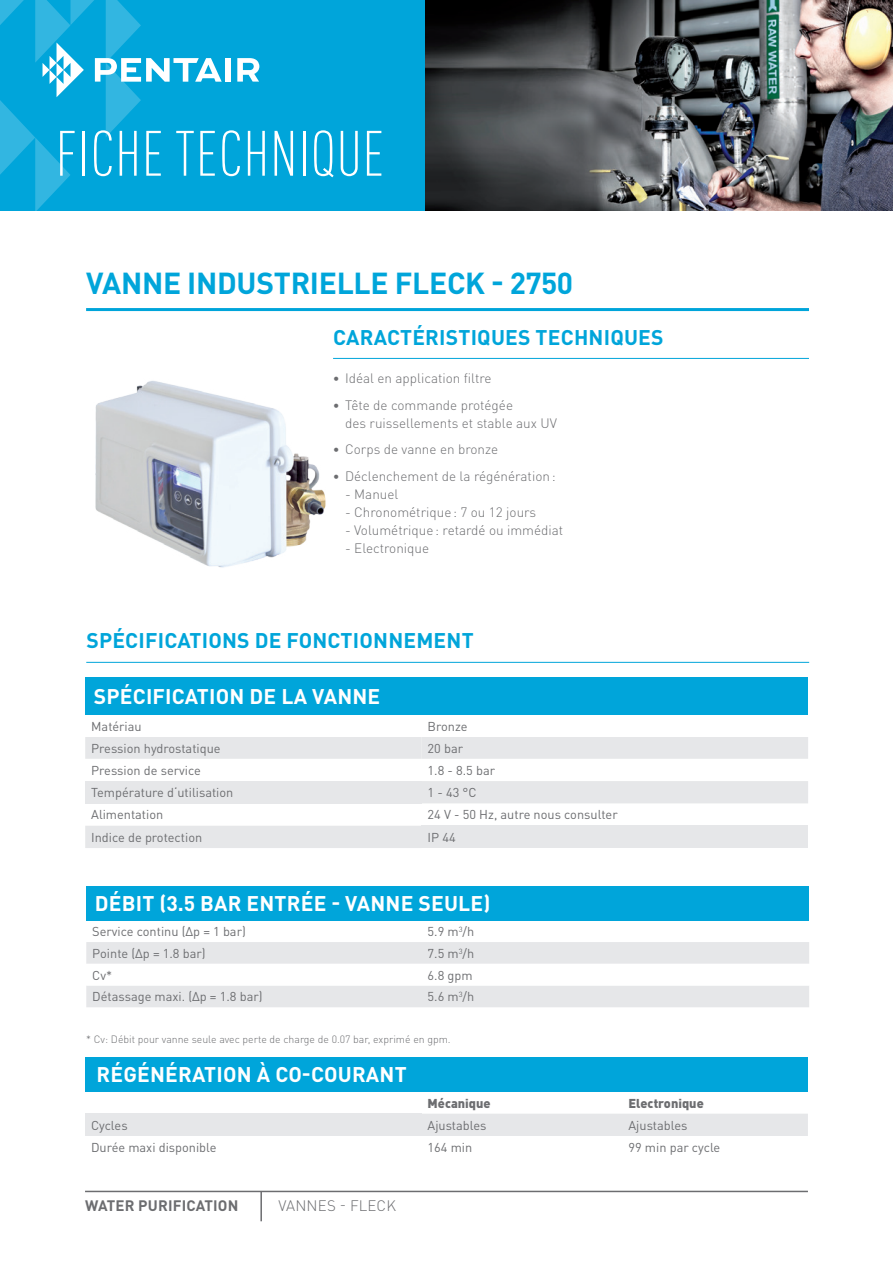
<style>
.page{position:relative;width:893px;height:1263px;background:#fff}
.page>*{position:absolute;margin:0;border:0;box-sizing:border-box;transform-origin:0 0}
.t1{font:300 condensed 63px "DIN Pro";letter-spacing:.01em;color:#fff}
.t2{font:700 30px "DIN Pro";letter-spacing:-.01em;color:#00a5da}
.t3{font:700 21px "DIN Pro";letter-spacing:.01em;color:#fff}
.t4{font:700 21px "DIN Pro";letter-spacing:.01em;color:#00a5da}
.t5{font:700 15px "DIN Pro";letter-spacing:.01em;color:#6c6d70}
.t6{font:300 15px "DIN Pro";letter-spacing:.01em;color:#6c6d70}
.t7{font:300 13.5px/18px "DIN Pro";color:#6c6d70}
.t8{font:12.75px "DIN Pro";color:#6c6d70}
.t9{font:900 12.75px "DIN Pro";color:#6c6d70}
.t10{font:300 10.5px "DIN Pro";color:#6c6d70}
.s1{font-weight:700;font-size:12.75px}
</style>
<div class="page">
<div style="left:0;top:0;width:429px;height:210px;background:#00a5da"></div>
<svg style="left:0;top:0;width:222px;height:211px"></svg>
<div style="left:225px;top:58px;width:6px;height:24px;background:#fff"></div>
<svg style="left:237px;top:58px;width:22px;height:24px"></svg>
<hr style="left:85px;top:1191px;width:723px;height:1px;background:#6c6d70">
<img style="left:425px;top:0;width:468px;height:210px">
<hr style="left:260px;top:1191px;width:2px;height:30px;background:#6c6d70">
<hr style="left:86px;top:308px;width:723px;height:3px;background:#00a5da">
<hr style="left:333px;top:358px;width:476px;height:1px;background:#00a5da">
<img style="left:95px;top:381px;width:231px;height:187px">
<hr style="left:86px;top:662px;width:723px;height:1px;background:#00a5da">
<div style="left:85px;top:678px;width:723px;height:37px;background:#00a5da"></div>
<div style="left:86px;top:886px;width:723px;height:34px;background:#00a5da"></div>
<svg style="left:85px;top:737px;width:723px;height:111px"></svg>
<div style="left:85px;top:781px;width:337px;height:22px;background:#e6e7e9"></div>
<div style="left:422px;top:826px;width:386px;height:22px;background:#e6e7e9"></div>
<div style="left:86px;top:942px;width:723px;height:65px;background:#e6e7e9"></div>
<svg style="left:86px;top:964px;width:723px;height:21px"></svg>
<div style="left:85px;top:1058px;width:723px;height:34px;background:#00a5da"></div>
<div style="left:85px;top:1114px;width:337px;height:22px;background:#e6e7e9"></div>
<div style="left:422px;top:1114px;width:386px;height:22px;background:#e6e7e9"></div>
<h1 class="t1" style="left:56px;top:109px;width:330px">FICHE TECHNIQUE</h1>
<h2 class="t2" style="left:86px;top:258px;width:488px">VANNE INDUSTRIELLE FLECK - 2750</h2>
<h3 class="t4" style="left:333px;top:319px;width:332px">CARACTÉRISTIQUES TECHNIQUES</h3>
<p class="t7" style="left:333px;top:368px;width:160px"><span class="s1">•</span> Idéal en application filtre</p>
<p class="t7" style="left:345px;top:395px;width:213px;text-indent:-12px"><span class="s1">•</span> Tête de commande protégée<br>des ruissellements et stable aux UV</p>
<p class="t7" style="left:333px;top:439px;width:167px"><span class="s1">•</span> Corps de vanne en bronze</p>
<p class="t7" style="left:333px;top:466px;width:224px"><span class="s1">•</span> Déclenchement de la régénération:</p>
<p class="t7" style="left:345px;top:484px;width:55px">- Manuel</p>
<p class="t7" style="left:345px;top:502px;width:193px">- Chronométrique: 7 ou 12 jours</p>
<p class="t7" style="left:345px;top:520px;width:220px">- Volumétrique: retardé ou immédiat</p>
<p class="t7" style="left:345px;top:538px;width:86px">- Electronique</p>
<h3 class="t4" style="left:86px;top:623px;width:389px">SPÉCIFICATIONS DE FONCTIONNEMENT</h3>
<h3 class="t3" style="left:94px;top:678px;width:288px">SPÉCIFICATION DE LA VANNE</h3>
<p class="t8" style="left:91px;top:716px;width:52px">Matériau</p>
<p class="t8" style="left:428px;top:716px;width:42px">Bronze</p>
<p class="t8" style="left:91px;top:738px;width:131px">Pression hydrostatique</p>
<p class="t8" style="left:428px;top:738px;width:37px">20 bar</p>
<p class="t8" style="left:91px;top:760px;width:111px">Pression de service</p>
<p class="t8" style="left:428px;top:760px;width:69px">1.8 - 8.5 bar</p>
<p class="t8" style="left:91px;top:782px;width:144px">Température d‘utilisation</p>
<p class="t8" style="left:428px;top:782px;width:50px">1 - 43 °C</p>
<p class="t8" style="left:91px;top:805px;width:74px">Alimentation</p>
<p class="t8" style="left:428px;top:805px;width:192px">24 V - 50 Hz, autre nous consulter</p>
<p class="t8" style="left:91px;top:827px;width:113px">Indice de protection</p>
<p class="t8" style="left:428px;top:827px;width:30px">IP 44</p>
<h3 class="t3" style="left:95px;top:886px;width:397px">DÉBIT (3.5 BAR ENTRÉE - VANNE SEULE)</h3>
<p class="t8" style="left:92px;top:921px;width:155px">Service continu (Δp = 1 bar)</p>
<p class="t8" style="left:428px;top:921px;width:48px">5.9 m<sup>3</sup>/h</p>
<p class="t8" style="left:92px;top:943px;width:115px">Pointe (Δp = 1.8 bar)</p>
<p class="t8" style="left:428px;top:943px;width:48px">7.5 m<sup>3</sup>/h</p>
<p class="t8" style="left:92px;top:965px;width:21px">Cv*</p>
<p class="t8" style="left:428px;top:965px;width:47px">6.8 gpm</p>
<p class="t8" style="left:92px;top:987px;width:172px">Détassage maxi. (Δp = 1.8 bar)</p>
<p class="t8" style="left:428px;top:987px;width:48px">5.6 m<sup>3</sup>/h</p>
<p class="t10" style="left:86px;top:1031px;width:366px">* Cv: Débit pour vanne seule avec perte de charge de 0.07 bar, exprimé en gpm.</p>
<h3 class="t3" style="left:97px;top:1057px;width:312px">RÉGÉNÉRATION À CO-COURANT</h3>
<p class="t9" style="left:428px;top:1092px;width:65px">Mécanique</p>
<p class="t9" style="left:628px;top:1092px;width:77px">Electronique</p>
<p class="t8" style="left:91px;top:1115px;width:38px">Cycles</p>
<p class="t8" style="left:428px;top:1115px;width:60px">Ajustables</p>
<p class="t8" style="left:628px;top:1115px;width:60px">Ajustables</p>
<p class="t8" style="left:91px;top:1137px;width:127px">Durée maxi disponible</p>
<p class="t8" style="left:428px;top:1137px;width:46px">164 min</p>
<p class="t8" style="left:628px;top:1137px;width:93px">99 min par cycle</p>
<p class="t5" style="left:85px;top:1193px;width:155px">WATER PURIFICATION</p>
<p class="t6" style="left:279px;top:1194px;width:119px">VANNES - FLECK</p>
</div>
